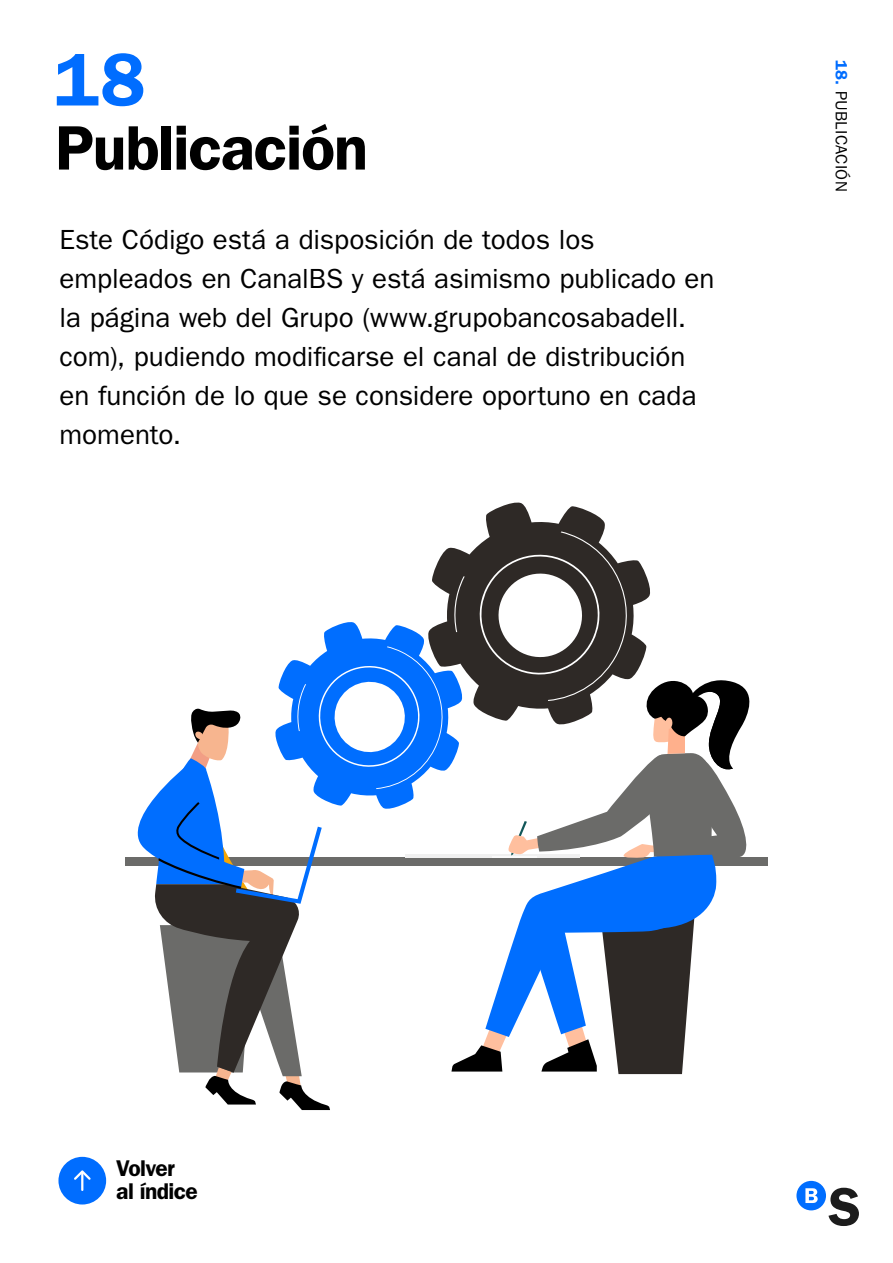
<style>
.page{position:relative;width:893px;height:1263px;background:#fff}
.page>*{position:absolute;margin:0;border:0;box-sizing:border-box;transform-origin:0 0}
.t1{font:600 75px "ITC Franklin Gothic Std";color:#006dff}
.t2{font:600 63px "ITC Franklin Gothic Std";letter-spacing:-.02em;color:#000}
.t3{font:27.75px/39px "ITC Franklin Gothic Std";color:#000}
.t4{font:600 22.8px/22.8px "ITC Franklin Gothic Std";letter-spacing:-.03em;color:#000}
.t5{font:16.5px "ITC Franklin Gothic Std";letter-spacing:.02em;color:#000}
.s1{font-weight:600;color:#006dff}
</style>
<div class="page">
<svg style="left:796px;top:1181px;width:63px;height:45px"></svg>
<div style="left:58px;top:1157px;width:48px;height:47px;background:#006dff;border-radius:50%"></div>
<svg style="left:74px;top:1170px;width:17px;height:21px"></svg>
<svg style="left:486px;top:502px;width:119px;height:29px;fill:#2e2926"></svg>
<svg style="left:125px;top:531px;width:634px;height:579px"></svg>
<h1 class="t1" style="left:54px;top:35px;width:93px">18</h1>
<h2 class="t2" style="left:55px;top:111px;width:314px">Publicación</h2>
<p class="t3" style="left:60px;top:220px;width:656px">Este Código está a disposición de todos los empleados en CanalBS y está asimismo publicado en la página web del Grupo (www.grupobancosabadell. com), pudiendo modificarse el canal de distribución en función de lo que se considere oportuno en cada momento.</p>
<p class="t5" style="left:851px;top:60px;width:134px;rotate:90deg"><span class="s1">18.</span> PUBLICACIÓN</p>
<p class="t4" style="left:116px;top:1157px;width:83px">Volver al índice</p>
</div>
